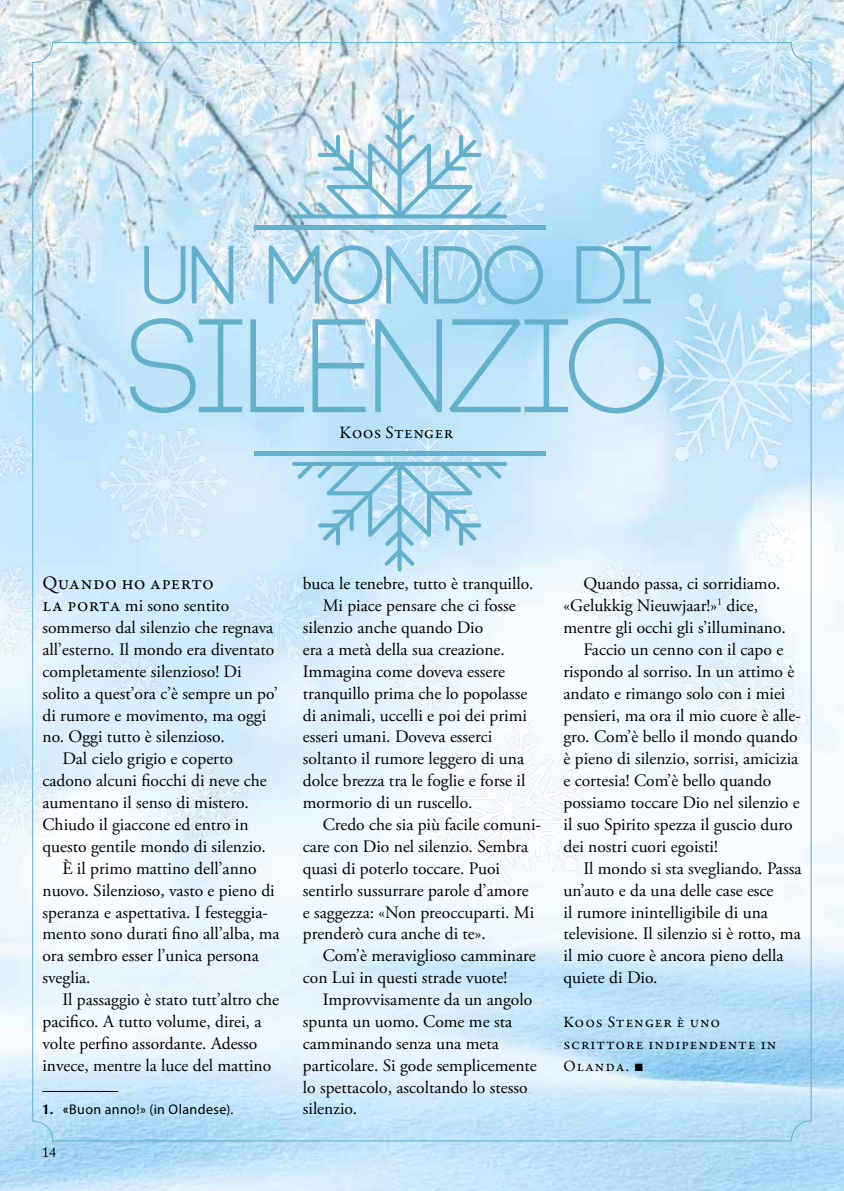
<style>
.page{position:relative;width:844px;height:1191px;background:#fff}
.page>*{position:absolute;margin:0;border:0;box-sizing:border-box;transform-origin:0 0}
.t1{font:19.25px "Garamond Premr Pro";letter-spacing:.015em;color:#000}
.t2{font:17.5px "Adobe Garamond Pro";color:#000}
.t3{font:17.5px "Garamond Premr Pro";letter-spacing:.015em;color:#000}
.t4{font:15.75px/21.9px "Garamond Premr Pro";letter-spacing:.06em;color:#000}
.t5{font:14px "Myriad Pro";letter-spacing:.03em;color:#000}
.t6{font:14px "Adobe Caslon Pro";color:#000}
.s1{font-family:"Garamond Premr Pro";font-size:19.25px}
.s2{font-family:"Optima";font-weight:700}
.s3{font-family:"Arial"}
</style>
<div class="page">
<img style="left:0;top:0;width:843px;height:1191px">
<img style="left:0;top:0;width:832px;height:896px">
<svg style="left:292px;top:109px;width:215px;height:109px;background:#c2dfec"></svg>
<hr style="left:254px;top:225px;width:291px;height:4px;background:#62b0cc">
<svg style="left:292px;top:462px;width:215px;height:109px;background:#b7ddf1"></svg>
<hr style="left:254px;top:451px;width:291px;height:4px;background:#62b0cc">
<svg style="left:128px;top:238px;width:537px;height:180px;background:#b1dbf0"></svg>
<hr style="left:42px;top:1091px;width:76px;height:1px;background:#000">
<p class="t3" style="left:339px;top:422px;width:115px">Koos Stenger</p>
<p class="t1" style="left:42px;top:571px;width:173px">Quando ho aperto</p>
<p class="t2" style="left:42px;top:595px;width:188px"><span class="s1">la porta</span> mi sono sentito</p>
<p class="t2" style="left:42px;top:617px;width:232px">sommerso dal silenzio che regnava</p>
<p class="t2" style="left:42px;top:639px;width:233px">all’esterno. Il mondo era diventato</p>
<p class="t2" style="left:42px;top:660px;width:200px">completamente silenzioso! Di</p>
<p class="t2" style="left:42px;top:682px;width:237px">solito a quest’ora c’è sempre un po’</p>
<p class="t2" style="left:42px;top:704px;width:225px">di rumore e movimento, ma oggi</p>
<p class="t2" style="left:42px;top:726px;width:184px">no. Oggi tutto è silenzioso.</p>
<p class="t2" style="left:62px;top:748px;width:172px">Dal cielo grigio e coperto</p>
<p class="t2" style="left:42px;top:770px;width:226px">cadono alcuni fiocchi di neve che</p>
<p class="t2" style="left:42px;top:792px;width:208px">aumentano il senso di mistero.</p>
<p class="t2" style="left:42px;top:814px;width:207px">Chiudo il giaccone ed entro in</p>
<p class="t2" style="left:42px;top:835px;width:225px">questo gentile mondo di silenzio.</p>
<p class="t2" style="left:62px;top:857px;width:196px">È il primo mattino dell’anno</p>
<p class="t2" style="left:42px;top:879px;width:234px">nuovo. Silenzioso, vasto e pieno di</p>
<p class="t2" style="left:42px;top:901px;width:227px">speranza e aspettativa. I festeggia-</p>
<p class="t2" style="left:42px;top:923px;width:238px">mento sono durati fino all’alba, ma</p>
<p class="t2" style="left:42px;top:945px;width:218px">ora sembro esser l’unica persona</p>
<p class="t2" style="left:42px;top:967px;width:50px">sveglia.</p>
<p class="t2" style="left:62px;top:989px;width:218px">Il passaggio è stato tutt’altro che</p>
<p class="t2" style="left:42px;top:1010px;width:220px">pacifico. A tutto volume, direi, a</p>
<p class="t2" style="left:42px;top:1032px;width:216px">volte perfino assordante. Adesso</p>
<p class="t2" style="left:42px;top:1054px;width:230px">invece, mentre la luce del mattino</p>
<p class="t5" style="left:42px;top:1101px;width:193px"><span class="s2">1. «</span>Buon anno!» (in Olandese).</p>
<p class="t6" style="left:42px;top:1144px;width:15px">14</p>
<p class="t2" style="left:303px;top:573px;width:232px">buca le tenebre, tutto è tranquillo.</p>
<p class="t2" style="left:322px;top:595px;width:195px">Mi piace pensare che ci fosse</p>
<p class="t2" style="left:303px;top:617px;width:182px">silenzio anche quando Dio</p>
<p class="t2" style="left:303px;top:639px;width:203px">era a metà della sua creazione.</p>
<p class="t2" style="left:303px;top:660px;width:203px">Immagina come doveva essere</p>
<p class="t2" style="left:303px;top:682px;width:226px">tranquillo prima che lo popolasse</p>
<p class="t2" style="left:303px;top:704px;width:226px">di animali, uccelli e poi dei primi</p>
<p class="t2" style="left:303px;top:726px;width:191px">esseri umani. Doveva esserci</p>
<p class="t2" style="left:303px;top:748px;width:223px">soltanto il rumore leggero di una</p>
<p class="t2" style="left:303px;top:770px;width:224px">dolce brezza tra le foglie e forse il</p>
<p class="t2" style="left:303px;top:792px;width:171px">mormorio di un ruscello.</p>
<p class="t2" style="left:322px;top:814px;width:220px">Credo che sia più facile comuni-</p>
<p class="t2" style="left:303px;top:835px;width:227px">care con Dio nel silenzio. Sembra</p>
<p class="t2" style="left:303px;top:857px;width:199px">quasi di poterlo toccare. Puoi</p>
<p class="t2" style="left:303px;top:879px;width:227px">sentirlo sussurrare parole d’amore</p>
<p class="t2" style="left:303px;top:901px;width:233px">e saggezza: «Non preoccuparti. Mi</p>
<p class="t2" style="left:303px;top:923px;width:184px">prenderò cura anche di te».</p>
<p class="t2" style="left:322px;top:945px;width:214px">Com’è meraviglioso camminare</p>
<p class="t2" style="left:303px;top:967px;width:206px">con Lui in questi strade vuote!</p>
<p class="t2" style="left:322px;top:989px;width:211px">Improvvisamente da un angolo</p>
<p class="t2" style="left:303px;top:1010px;width:211px">spunta un uomo. Come me sta</p>
<p class="t2" style="left:303px;top:1032px;width:197px">camminando senza una meta</p>
<p class="t2" style="left:303px;top:1054px;width:235px">particolare. Si gode semplicemente</p>
<p class="t2" style="left:303px;top:1076px;width:226px">lo spettacolo, ascoltando lo stesso</p>
<p class="t2" style="left:303px;top:1098px;width:56px">silenzio.</p>
<p class="t2" style="left:583px;top:573px;width:198px">Quando passa, ci sorridiamo.</p>
<p class="t2" style="left:563px;top:595px;width:196px">«Gelukkig Nieuwjaar!»<sup>1</sup> dice,</p>
<p class="t2" style="left:563px;top:617px;width:224px">mentre gli occhi gli s’illuminano.</p>
<p class="t2" style="left:583px;top:639px;width:201px">Faccio un cenno con il capo e</p>
<p class="t2" style="left:563px;top:660px;width:232px">rispondo al sorriso. In un attimo è</p>
<p class="t2" style="left:563px;top:682px;width:223px">andato e rimango solo con i miei</p>
<p class="t2" style="left:563px;top:704px;width:239px">pensieri, ma ora il mio cuore è alle-</p>
<p class="t2" style="left:563px;top:726px;width:236px">gro. Com’è bello il mondo quando</p>
<p class="t2" style="left:563px;top:748px;width:236px">è pieno di silenzio, sorrisi, amicizia</p>
<p class="t2" style="left:563px;top:770px;width:209px">e cortesia! Com’è bello quando</p>
<p class="t2" style="left:563px;top:792px;width:237px">possiamo toccare Dio nel silenzio e</p>
<p class="t2" style="left:563px;top:814px;width:230px">il suo Spirito spezza il guscio duro</p>
<p class="t2" style="left:563px;top:835px;width:156px">dei nostri cuori egoisti!</p>
<p class="t2" style="left:583px;top:857px;width:219px">Il mondo si sta svegliando. Passa</p>
<p class="t2" style="left:563px;top:879px;width:211px">un’auto e da una delle case esce</p>
<p class="t2" style="left:563px;top:901px;width:206px">il rumore inintelligibile di una</p>
<p class="t2" style="left:563px;top:923px;width:239px">televisione. Il silenzio si è rotto, ma</p>
<p class="t2" style="left:563px;top:945px;width:221px">il mio cuore è ancora pieno della</p>
<p class="t2" style="left:563px;top:967px;width:96px">quiete di Dio.</p>
<p class="t4" style="left:563px;top:1011px;width:214px">Koos Stenger è uno scrittore indipendente in<br>Olanda. <span class="s3">■</span></p>
</div>
